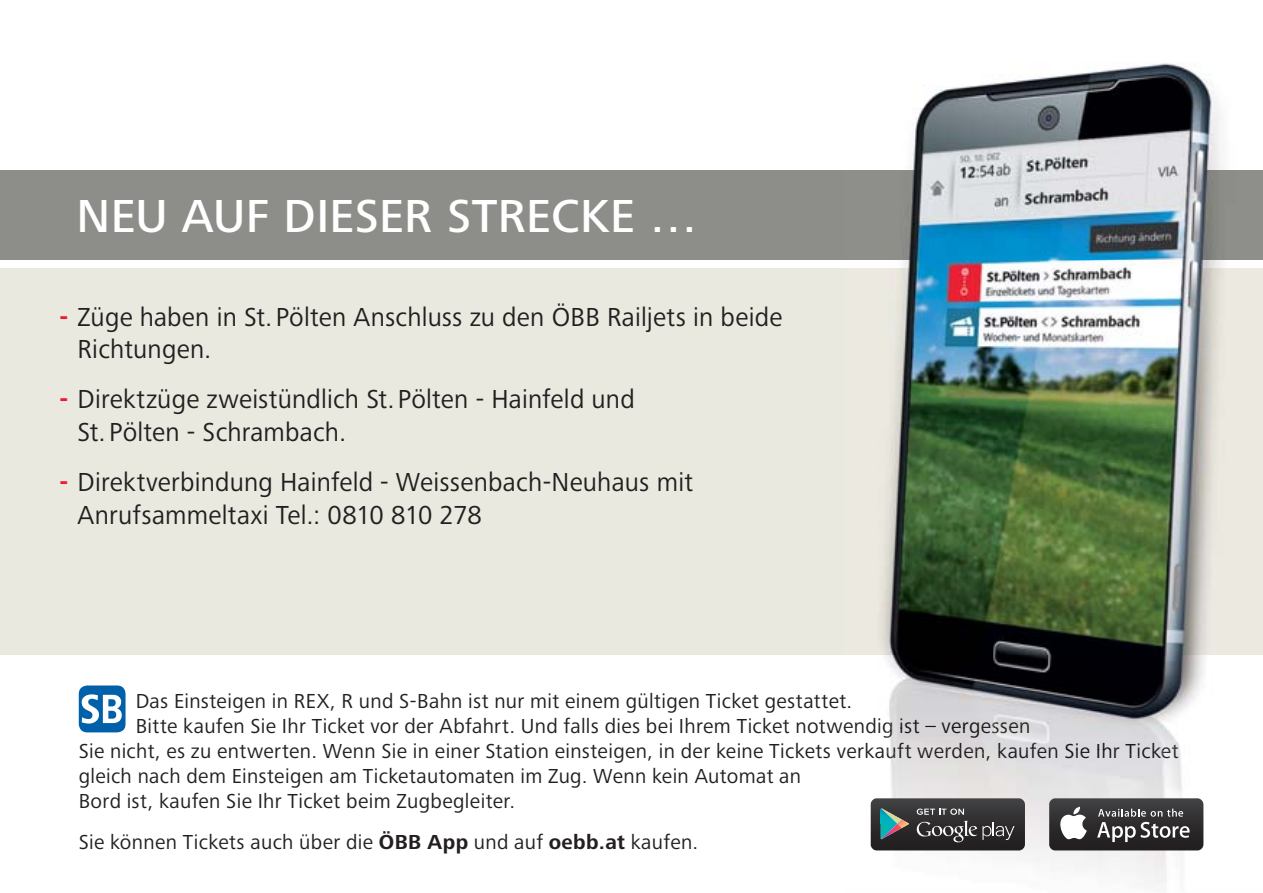
<style>
.page{position:relative;width:1263px;height:893px;background:#fff}
.page>*{position:absolute;margin:0;border:0;box-sizing:border-box;transform-origin:0 0}
.t1{font:500 48px "Frutiger Next Pro";letter-spacing:.01em;color:#fff}
.t2{font:27px/32.4px "Frutiger Next Pro";letter-spacing:.005em;color:#231f20}
.t3{font:21px "Frutiger Next Pro";letter-spacing:.015em;color:#231f20}
.s1{font-weight:700;color:#ed1b34}
.s2{color:#1c181a}
.s3{color:#1e1a1d}
.s4{color:#1d1a1b}
.s5{color:#221e20}
.s6{color:#211e1f}
.s7{color:#221e1f}
.s8{color:#1d181a}
.s9{color:#1e1b1d}
.s10{font-weight:700}
</style>
<div class="page">
<div style="left:0;top:269px;width:1263px;height:386px;background:#eae9e0"></div>
<svg style="left:80px;top:687px;width:45px;height:44px"></svg>
<div style="left:77px;top:684px;width:51px;height:50px;border:2px solid #fff;border-radius:10px"></div>
<div style="left:0;top:170px;width:1263px;height:89px;background:#8d8e89"></div>
<img style="left:844px;top:63px;width:419px;height:822px">
<img style="left:844px;top:269px;width:419px;height:386px">
<img style="left:844px;top:692px;width:8px;height:20px">
<img style="left:844px;top:717px;width:186px;height:21px">
<img style="left:844px;top:743px;width:334px;height:20px">
<img style="left:844px;top:170px;width:419px;height:89px">
<svg style="left:871px;top:798px;width:154px;height:52px;background:#414344"></svg>
<svg style="left:1049px;top:798px;width:154px;height:52px;background:#535152"></svg>
<h1 class="t1" style="left:77px;top:193px;width:622px">NEU AUF DIESER STRECKE …</h1>
<p class="t2" style="left:78px;top:302px;width:706px;text-indent:-18px"><span class="s1">-</span> Züge haben in St. Pölten Anschluss zu den ÖBB Railjets in beide<br>Richtungen.</p>
<p class="t2" style="left:78px;top:384px;width:559px;text-indent:-18px"><span class="s1">-</span> Direktzüge zweistündlich St. Pölten - Hainfeld und<br>St. Pölten - Schrambach.</p>
<p class="t2" style="left:78px;top:467px;width:617px;text-indent:-18px"><span class="s1">-</span> Direktverbindung Hainfeld - Weissenbach-Neuhaus mit<br>Anrufsammeltaxi Tel.: 0810 810 278</p>
<p class="t3" style="left:136px;top:690px;width:718px">Das Einsteigen in REX, R und S-Bahn ist nur mit einem gültigen Ticket gestattet.</p>
<p class="t3" style="left:136px;top:716px;width:896px">Bitte kaufen Sie Ihr Ticket vor der Abfahrt. Und falls dies bei Ihrem Ticket notwendig <span class="s2">ist – verg</span><span class="s3">es</span><span class="s4">sen</span></p>
<p class="t3" style="left:79px;top:741px;width:1101px">Sie nicht, es zu entwerten. Wenn Sie in einer Station einsteigen, in der keine Tickets verkau<span class="s5">f</span><span class="s6">t</span> <span class="s7">wer</span><span class="s8">den</span><span class="s9">, kaufen Sie Ihr Tick</span>et</p>
<p class="t3" style="left:79px;top:766px;width:724px">gleich nach dem Einsteigen am Ticketautomaten im Zug. Wenn kein Automat an</p>
<p class="t3" style="left:79px;top:791px;width:438px">Bord ist, kaufen Sie Ihr Ticket beim Zugbegleiter.</p>
<p class="t3" style="left:79px;top:831px;width:621px">Sie können Tickets auch über die <span class="s10">ÖBB App</span> und auf <span class="s10">oebb.at</span> kaufen.</p>
</div>
